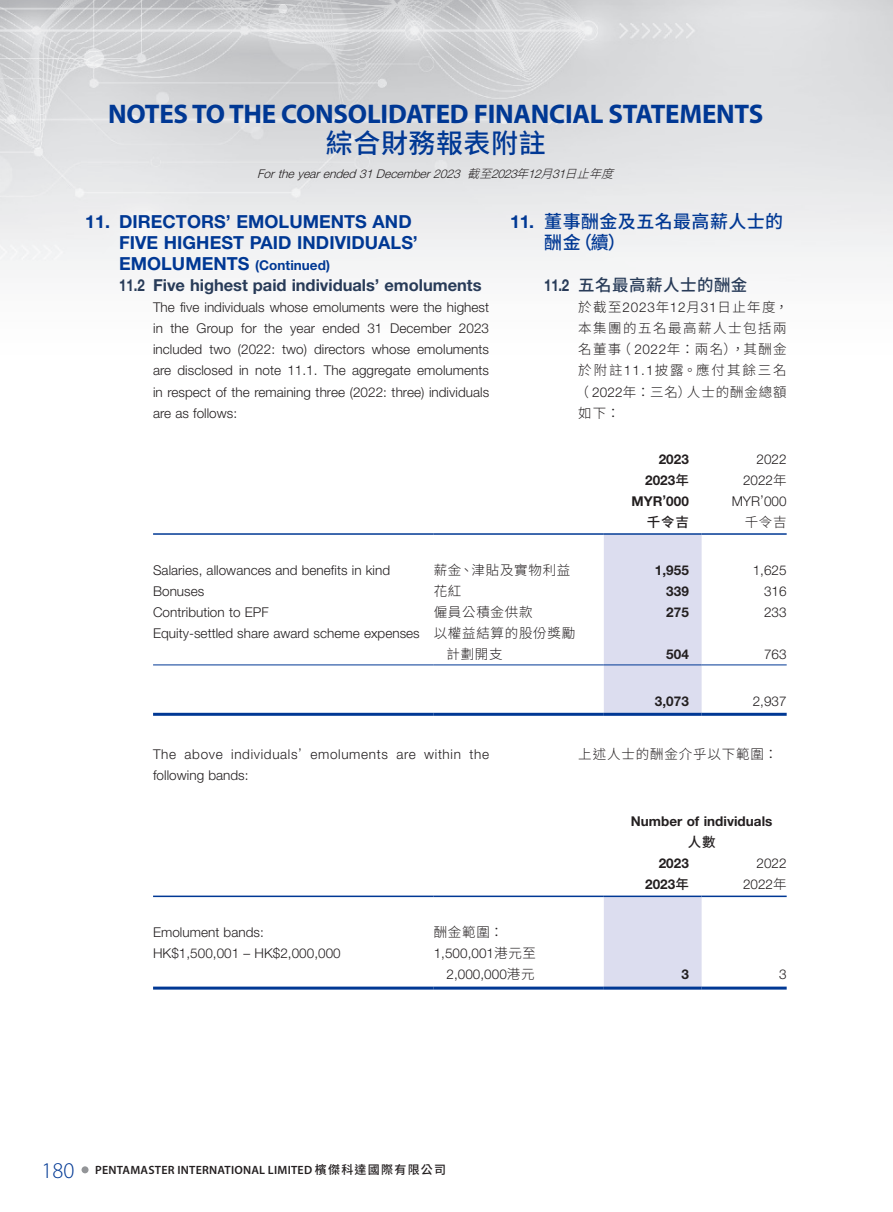
<style>
.page{position:relative;width:893px;height:1212px;background:#fff}
.page>*{position:absolute;margin:0;border:0;box-sizing:border-box;transform-origin:0 0}
.t1{font:700 27px "Myriad Pro";letter-spacing:-.01em;color:#003894}
.t2{font:500 27px "Source Han Sans TC";letter-spacing:.02em;color:#003894}
.Heading_1{font:700 18px/21px "Helvetica Neue LT Std";letter-spacing:.005em;color:#003894}
.C_Heading_1{font:500 18px/21px "Source Han Sans TC";letter-spacing:.025em;color:#003894}
.Heading_2{font:700 16.5px "Helvetica Neue LT Std";color:#283b58;scale:.8 1}
.C_Heading_2{font:500 16.5px "Source Han Sans TC";letter-spacing:.03em;color:#283b58}
.Body_Text{font:300 13.5px/21px "Helvetica Neue LT Std";letter-spacing:.005em;color:#231f20;text-align:justify}
.C_Body_Text{font:300 13.5px/21px "Source Han Sans TC";letter-spacing:.11em;color:#231f20}
.Body_Text-2{font:700 13.5px "Helvetica Neue LT Std";letter-spacing:.005em;color:#231f20}
.Body_Text-3{font:300 13.5px/21px "Helvetica Neue LT Std";letter-spacing:.05em;color:#231f20}
.Body_Text-4{font:300 13.5px/21px "Source Han Sans TC";letter-spacing:.055em;color:#231f20}
.Heading_1-2{font:700 13.5px "Helvetica Neue LT Std";letter-spacing:.005em;color:#003894}
.C_Body_Text-2{font:300 13.5px "Source Han Sans TC";letter-spacing:.065em;color:#231f20}
.Body_Text-5{font:500 13.5px "Source Han Sans TC";color:#231f20}
.t3{font:italic 300 12px "Helvetica Neue LT Std";color:#231f20}
.t4{font:600 12px "Myriad Pro";letter-spacing:.02em;color:#231f20}
.s1{font-family:"Source Han Sans TC"}
.s2{font-family:"Helvetica Neue LT Std";font-weight:700}
.s3{font-family:"Helvetica Neue LT Std"}
.s4{font-size:18px}
.s5{font-family:"Source Han Sans TC";font-weight:500}
.s6{font-weight:300;font-size:22.5px;color:#003894}
</style>
<div class="page">
<img style="left:0;top:0;width:893px;height:1174px">
<div style="left:604px;top:535px;width:98px;height:178px;background:#dcddef"></div>
<hr style="left:153px;top:533px;width:281px;height:2px;background:#003894">
<hr style="left:434px;top:533px;width:170px;height:2px;background:#003894">
<hr style="left:604px;top:533px;width:98px;height:2px;background:#003894">
<hr style="left:702px;top:533px;width:85px;height:2px;background:#003894">
<hr style="left:153px;top:664px;width:281px;height:1px;background:#003894">
<hr style="left:434px;top:664px;width:170px;height:1px;background:#003894">
<hr style="left:604px;top:664px;width:98px;height:1px;background:#003894">
<hr style="left:702px;top:664px;width:85px;height:1px;background:#003894">
<hr style="left:153px;top:713px;width:281px;height:3px;background:#003894">
<hr style="left:434px;top:713px;width:170px;height:3px;background:#003894">
<hr style="left:604px;top:713px;width:98px;height:3px;background:#003894">
<hr style="left:702px;top:713px;width:85px;height:3px;background:#003894">
<div style="left:604px;top:897px;width:98px;height:89px;background:#dcddef"></div>
<hr style="left:153px;top:895px;width:281px;height:2px;background:#003894">
<hr style="left:434px;top:895px;width:170px;height:2px;background:#003894">
<hr style="left:604px;top:895px;width:98px;height:2px;background:#003894">
<hr style="left:702px;top:895px;width:85px;height:2px;background:#003894">
<hr style="left:153px;top:986px;width:281px;height:3px;background:#003894">
<hr style="left:434px;top:986px;width:170px;height:3px;background:#003894">
<hr style="left:604px;top:986px;width:98px;height:3px;background:#003894">
<hr style="left:702px;top:986px;width:85px;height:3px;background:#003894">
<div style="left:82px;top:1166px;width:7px;height:7px;background:#939598;border-radius:50%"></div>
<h1 class="t1" style="left:108px;top:96px;width:657px">NOTES TO THE CONSOLIDATED FINANCIAL STATEMENTS</h1>
<h1 class="t2" style="left:326px;top:128px;width:221px">綜合財務報表附註</h1>
<p class="t3" style="left:257px;top:166px;width:367px">Fortheyearended31December2023 <span class="s1">截至</span>2023<span class="s1">年</span>12<span class="s1">月</span>31<span class="s1">日止年度</span></p>
<p class="C_Heading_1" style="left:544px;top:212px;width:240px;text-indent:-34px"><span class="s2">11.</span> 董事酬金及五名最高薪人士的酬金（續）</p>
<p class="C_Heading_2" style="left:544px;top:276px;width:205px"><span class="s2">11.2</span> 五名最高薪人士的酬金</p>
<p class="C_Body_Text" style="left:575px;top:297px;width:214px">於截至<span class="s3">2023</span>年<span class="s3">12</span>月<span class="s3">31</span>日止年度，本集團的五名最高薪人士包括兩名董事（ <span class="s3">2022</span>年：兩名），其酬金於附註<span class="s3">11.1</span>披露。應付其餘三名（ <span class="s3">2022</span>年：三名）人士的酬金總額如下：</p>
<p class="Heading_1" style="left:119px;top:211px;width:300px;text-indent:-34px">11. DIRECTORS’ EMOLUMENTS AND<br>FIVE HIGHEST PAID INDIVIDUALS’</p>
<p class="Heading_1-2" style="left:119px;top:257px;width:212px"><span class="s4">EMOLUMENTS</span> (Continued)</p>
<p class="Heading_2" style="left:119px;top:275px;width:455px">11.2 Five highest paid individuals’ emoluments</p>
<p class="Body_Text" style="left:153px;top:297px;width:338px">The five individuals whose emoluments were the highest in the Group for the year ended 31 December 2023 included two (2022: two) directors whose emoluments are disclosed in note 11.1. The aggregate emoluments in respect of the remaining three (2022: three) individuals are as follows:</p>
<p class="Body_Text-2" style="left:659px;top:451px;width:32px">2023</p>
<p class="Body_Text" style="left:756px;top:448px;width:32px">2022</p>
<p class="Body_Text-2" style="left:645px;top:472px;width:45px">2023<span class="s5">年</span></p>
<p class="Body_Text" style="left:743px;top:469px;width:45px">2022<span class="s1">年</span></p>
<p class="Body_Text-2" style="left:631px;top:493px;width:59px">MYR’000</p>
<p class="Body_Text" style="left:732px;top:490px;width:56px">MYR’000</p>
<p class="Body_Text-5" style="left:647px;top:514px;width:43px">千令吉</p>
<p class="Body_Text-4" style="left:745px;top:512px;width:43px">千令吉</p>
<p class="Body_Text" style="left:153px;top:559px;width:239px">Salaries, allowances and benefits in kind</p>
<p class="Body_Text-4" style="left:434px;top:560px;width:138px">薪金、津貼及實物利益</p>
<p class="Body_Text-2" style="left:655px;top:562px;width:35px">1,955</p>
<p class="Body_Text" style="left:753px;top:559px;width:35px">1,625</p>
<p class="Body_Text" style="left:153px;top:580px;width:53px">Bonuses</p>
<p class="Body_Text-4" style="left:434px;top:581px;width:29px">花紅</p>
<p class="Body_Text-2" style="left:666px;top:583px;width:24px">339</p>
<p class="Body_Text" style="left:764px;top:580px;width:24px">316</p>
<p class="Body_Text" style="left:153px;top:601px;width:117px">Contribution to EPF</p>
<p class="Body_Text-4" style="left:434px;top:602px;width:100px">僱員公積金供款</p>
<p class="Body_Text-2" style="left:666px;top:604px;width:24px">275</p>
<p class="Body_Text" style="left:764px;top:601px;width:24px">233</p>
<p class="Body_Text" style="left:153px;top:622px;width:268px">Equity-settled share award scheme expenses</p>
<p class="Body_Text-4" style="left:446px;top:623px;width:130px;text-indent:-13px">以權益結算的股份獎勵計劃開支</p>
<p class="Body_Text-2" style="left:666px;top:646px;width:24px">504</p>
<p class="Body_Text" style="left:764px;top:643px;width:24px">763</p>
<p class="Body_Text-2" style="left:655px;top:692px;width:35px">3,073</p>
<p class="Body_Text" style="left:753px;top:690px;width:35px">2,937</p>
<p class="Body_Text-3" style="left:153px;top:743px;width:337px">The above individuals’ emoluments are within the following bands:</p>
<p class="Body_Text" style="left:153px;top:922px;width:112px">Emolument bands:</p>
<p class="Body_Text-4" style="left:434px;top:922px;width:71px">酬金範圍：</p>
<p class="Body_Text" style="left:153px;top:943px;width:189px">HK$1,500,001 – HK$2,000,000</p>
<p class="Body_Text" style="left:434px;top:943px;width:104px;text-align:right">1,500,001<span class="s1">港元至<br></span>2,000,000<span class="s1">港元</span></p>
<p class="C_Body_Text-2" style="left:578px;top:746px;width:201px">上述人士的酬金介乎以下範圍：</p>
<p class="Body_Text-2" style="left:631px;top:813px;width:143px">Number of individuals</p>
<p class="Body_Text-5" style="left:688px;top:834px;width:29px">人數</p>
<p class="Body_Text-2" style="left:659px;top:855px;width:32px">2023</p>
<p class="Body_Text" style="left:756px;top:852px;width:32px">2022</p>
<p class="Body_Text-2" style="left:645px;top:876px;width:45px">2023<span class="s5">年</span></p>
<p class="Body_Text" style="left:743px;top:873px;width:45px">2022<span class="s1">年</span></p>
<p class="Body_Text-2" style="left:681px;top:966px;width:9px">3</p>
<p class="Body_Text" style="left:779px;top:964px;width:9px">3</p>
<p class="t4" style="left:42px;top:1163px;width:406px"><span class="s6">180</span> PENTAMASTER INTERNATIONAL LIMITED <span class="s5">檳傑科達國際有限公司</span></p>
</div>
